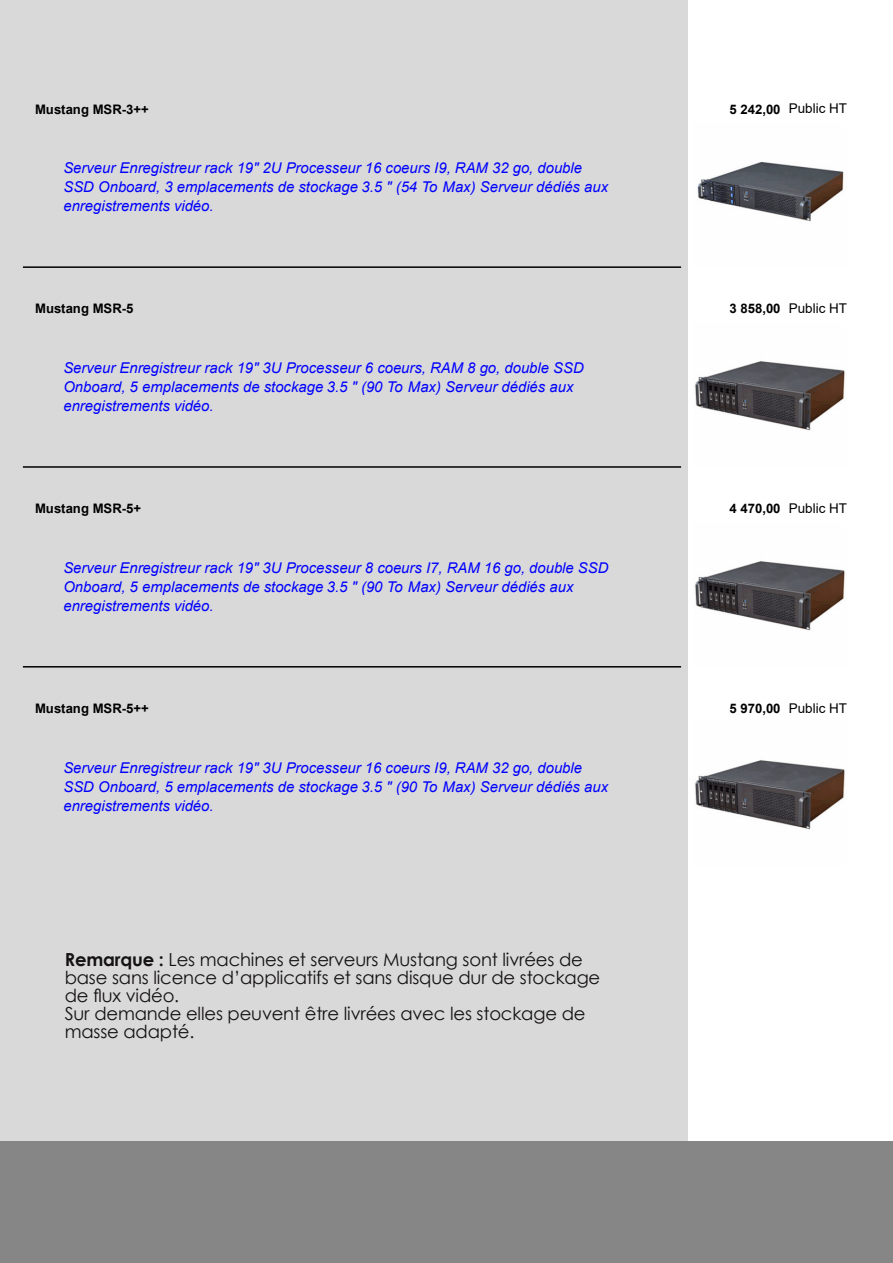
<style>
.page{position:relative;width:893px;height:1263px;background:#fff}
.page>*{position:absolute;margin:0;border:0;box-sizing:border-box;transform-origin:0 0}
.t1{font:18px/18px "Century Gothic";letter-spacing:-.01em;color:#151214}
.t2{font:italic 14.85px/19px "Arial";color:#00f}
.t3{font:13.35px "Arial";color:#000}
.t4{font:700 13.2px "Arial";color:#000}
.s1{font-weight:700}
.s2{font-weight:700;font-size:13.2px}
</style>
<div class="page">
<div style="left:0;top:0;width:687px;height:1263px;background:#d9d9d9"></div>
<hr style="left:23px;top:266px;width:658px;height:2px;background:#000">
<hr style="left:23px;top:466px;width:658px;height:2px;background:#000">
<hr style="left:23px;top:666px;width:658px;height:1px;background:#000">
<img style="left:697px;top:162px;width:147px;height:60px">
<img style="left:695px;top:361px;width:150px;height:70px">
<img style="left:695px;top:561px;width:150px;height:70px">
<img style="left:695px;top:760px;width:150px;height:70px">
<div style="left:0;top:1141px;width:893px;height:122px;background:#868686"></div>
<p class="t4" style="left:35px;top:104px;width:115px">Mustang MSR-3++</p>
<p class="t2" style="left:63px;top:160px;width:546px">Serveur Enregistreur rack 19" 2U Processeur 16 coeurs I9, RAM 32 go, double<br>SSD Onboard, 3 emplacements de stockage 3.5 " (54 To Max) Serveur dédiés aux enregistrements vidéo.</p>
<p class="t4" style="left:35px;top:304px;width:100px">Mustang MSR-5</p>
<p class="t2" style="left:63px;top:360px;width:522px">Serveur Enregistreur rack 19" 3U Processeur 6 coeurs, RAM 8 go, double SSD<br>Onboard, 5 emplacements de stockage 3.5 " (90 To Max) Serveur dédiés aux enregistrements vidéo.</p>
<p class="t4" style="left:35px;top:504px;width:108px">Mustang MSR-5+</p>
<p class="t2" style="left:63px;top:560px;width:547px">Serveur Enregistreur rack 19" 3U Processeur 8 coeurs I7, RAM 16 go, double SSD<br>Onboard, 5 emplacements de stockage 3.5 " (90 To Max) Serveur dédiés aux enregistrements vidéo.</p>
<p class="t4" style="left:35px;top:703px;width:115px">Mustang MSR-5++</p>
<p class="t2" style="left:63px;top:759px;width:546px">Serveur Enregistreur rack 19" 3U Processeur 16 coeurs I9, RAM 32 go, double<br>SSD Onboard, 5 emplacements de stockage 3.5 " (90 To Max) Serveur dédiés aux enregistrements vidéo.</p>
<p class="t1" style="left:65px;top:952px;width:537px"><span class="s1">Remarque :</span> Les machines et serveurs Mustang sont livrées de base sans licence d’applicatifs et sans disque dur de stockage de flux vidéo.<br>Sur demande elles peuvent être livrées avec les stockage de masse adapté.</p>
<p class="t3" style="left:729px;top:104px;width:119px"><span class="s2">5 242,00</span> Public HT</p>
<p class="t3" style="left:729px;top:303px;width:119px"><span class="s2">3 858,00</span> Public HT</p>
<p class="t3" style="left:729px;top:503px;width:119px"><span class="s2">4 470,00</span> Public HT</p>
<p class="t3" style="left:729px;top:703px;width:119px"><span class="s2">5 970,00</span> Public HT</p>
</div>
